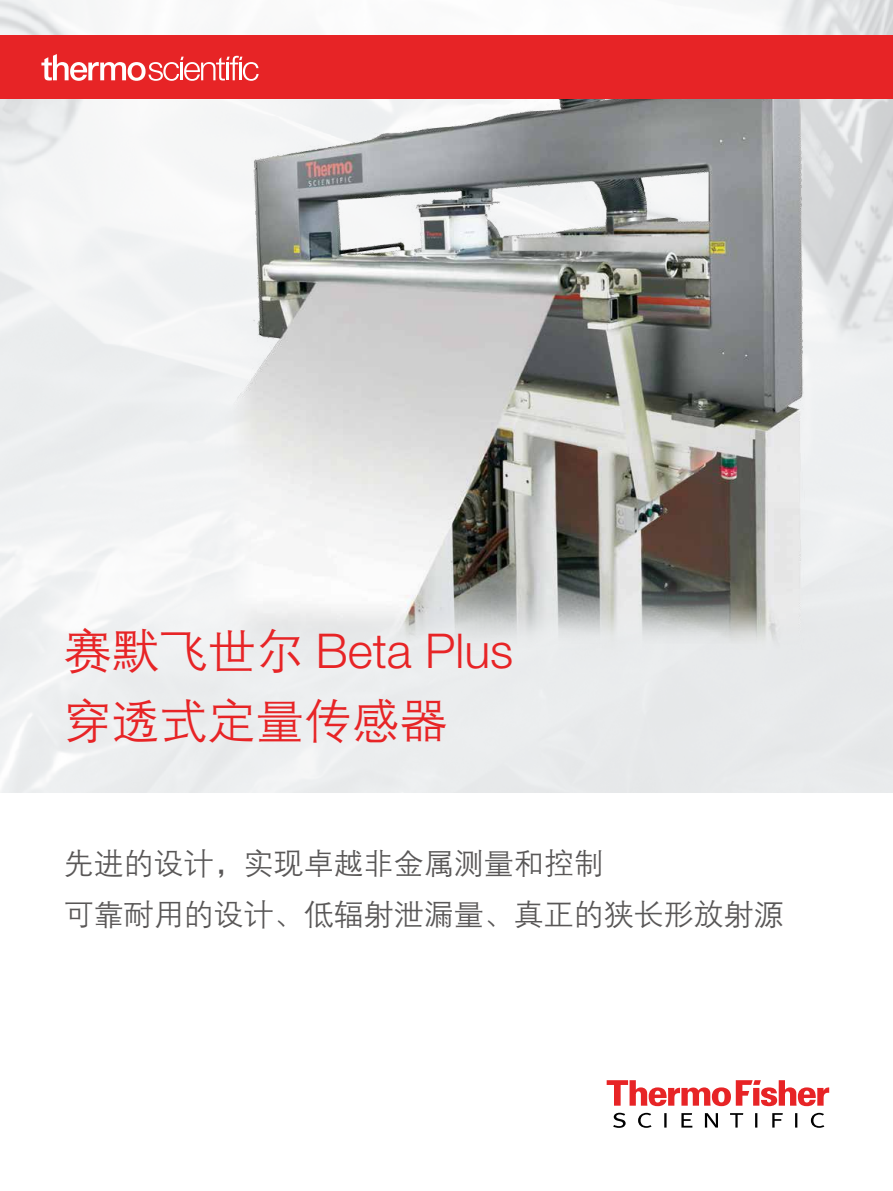
<style>
.page{position:relative;width:893px;height:1191px;background:#fff}
.page>*{position:absolute;margin:0;border:0;box-sizing:border-box;transform-origin:0 0}
.t1{font:300 48px "Helvetica Neue LT Std";color:#e72426}
.t2{font:48px "FZZDXJW GB1 0";color:#e72426}
.t3{font:30px/51px "FZZDXJW GB1 0";color:#595757}
.s1{font-family:"FZZDXJW GB1 0";font-weight:400}
</style>
<div class="page">
<img style="left:0;top:0;width:893px;height:792px">
<img style="left:220px;top:99px;width:673px;height:585px">
<div style="left:0;top:36px;width:893px;height:63px;background:#e72426"></div>
<svg style="left:41px;top:54px;width:218px;height:27px"></svg>
<svg style="left:607px;top:1080px;width:222px;height:26px"></svg>
<svg style="left:613px;top:1112px;width:211px;height:15px"></svg>
<h1 class="t1" style="left:64px;top:622px;width:451px"><span class="s1">赛默飞世尔</span> Beta Plus</h1>
<h1 class="t2" style="left:64px;top:696px;width:386px">穿透式定量传感器</h1>
<p class="t3" style="left:64px;top:838px;width:722px">先进的设计，实现卓越非金属测量和控制<br>可靠耐用的设计、低辐射泄漏量、真正的狭长形放射源</p>
</div>
